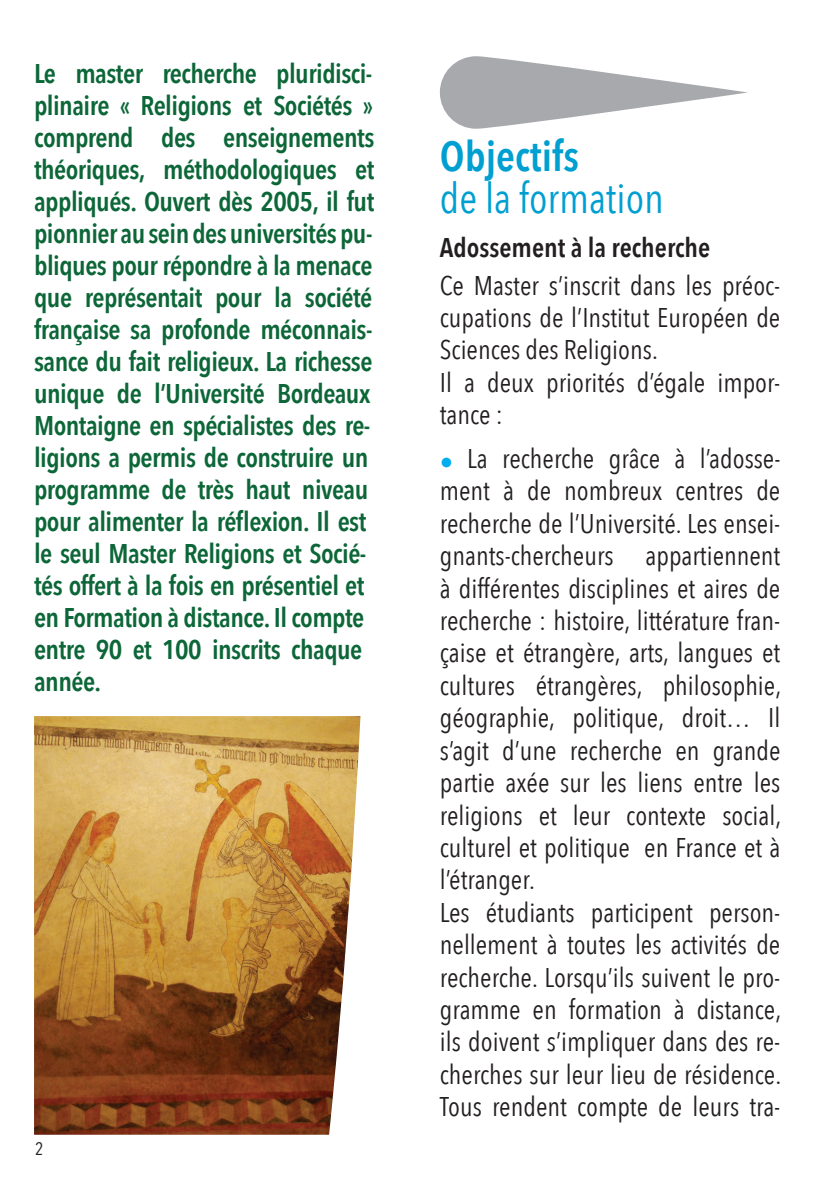
<style>
.page{position:relative;width:840px;height:1191px;background:#fff}
.page>*{position:absolute;margin:0;border:0;box-sizing:border-box;transform-origin:0 0}
.t1{font:42px "Avenir Next Condensed";color:#009fd1}
.t2{font:600 42px "Avenir Next Condensed";color:#009fd1}
.t3{font:27px/32.4px "Avenir Next Condensed";color:#231f20}
.t4{font:600 27px/32px "Avenir Next Condensed";letter-spacing:-.02em;color:#0c6638}
.t5{font:600 27px "Avenir Next Condensed";color:#231f20}
.t6{font:18px "Avenir Next Condensed";color:#231f20}
.s1{font-weight:600;color:#00aeef}
</style>
<div class="page">
<svg style="left:439px;top:56px;width:308px;height:73px;fill:#a8a9ad"></svg>
<img style="left:34px;top:716px;width:326px;height:418px">
<p class="t4" style="left:34px;top:57px;width:341px">Le master recherche pluridisci&shy;plinaire « Religions et Sociétés » comprend des enseignements théoriques, méthodologiques et appliqués. Ouvert dès 2005, il fut pionnier au sein des universités pu&shy;bliques pour répondre à la menace que représentait pour la société française sa profonde méconnais&shy;sance du fait religieux. La richesse unique de l’Université Bordeaux<br>Montaigne en spécialistes des re&shy;ligions a permis de construire un programme de très haut niveau pour alimenter la réflexion. Il est le seul Master Religions et Socié&shy;tés offert à la fois en présentiel et en Formation à distance. Il compte entre 90 et 100 inscrits chaque année.</p>
<p class="t6" style="left:35px;top:1133px;width:10px">2</p>
<h1 class="t2" style="left:439px;top:120px;width:141px">Objectifs</h1>
<h1 class="t1" style="left:439px;top:162px;width:225px">de la formation</h1>
<p class="t5" style="left:439px;top:224px;width:272px">Adossement à la recherche</p>
<p class="t3" style="left:439px;top:268px;width:342px">Ce Master s’inscrit dans les préoc&shy;cupations de l’Institut Européen de<br>Sciences des Religions.<br>Il a deux priorités d’égale impor&shy;tance :</p>
<p class="t3" style="left:439px;top:441px;width:343px"><span class="s1">•</span> La recherche grâce à l’adosse&shy;ment à de nombreux centres de recherche de l’Université. Les ensei&shy;gnants-chercheurs appartiennent à différentes disciplines et aires de recherche : histoire, littérature fran&shy;çaise et étrangère, arts, langues et cultures étrangères, philosophie, géographie, politique, droit… Il s’agit d’une recherche en grande partie axée sur les liens entre les religions et leur contexte social, culturel et politique en France et à l’étranger.<br>Les étudiants participent person&shy;nellement à toutes les activités de recherche. Lorsqu’ils suivent le pro&shy;gramme en formation à distance, ils doivent s’impliquer dans des re&shy;cherches sur leur lieu de résidence.<br>Tous rendent compte de leurs tra-</p>
</div>
